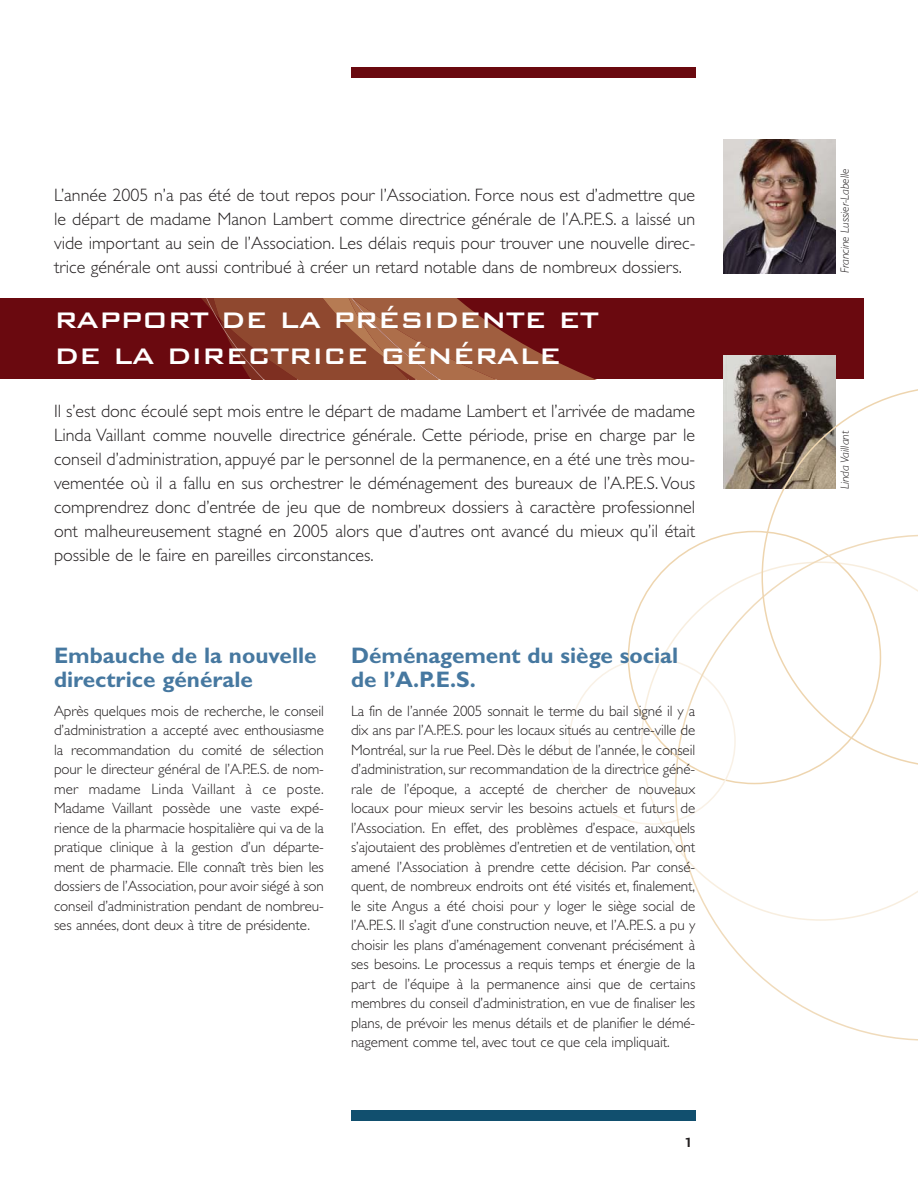
<style>
.page{position:relative;width:918px;height:1188px;background:#fff}
.page>*{position:absolute;margin:0;border:0;box-sizing:border-box;transform-origin:0 0}
.t1{font:30px/36px "Bank Gothic BT Medium 2";letter-spacing:-.025em;color:#fff}
.t2{font:700 22.5px/24px "Gill Sans";color:#4678a0}
.t3{font:300 18px/24px "Gill Sans";color:#231f20;text-align:justify}
.t4{font:18px "Bank Gothic BT Medium 2";color:#231f20}
.t5{font:300 15px/19.5px "Gill Sans";letter-spacing:-.005em;color:#231f20;text-align:justify}
.t6{font:italic 300 12px "Gill Sans";color:#231f20}
</style>
<div class="page">
<div style="left:0;top:298px;width:864px;height:82px;background:#6a090f"></div>
<svg style="left:184px;top:298px;width:540px;height:82px"></svg>
<div style="left:351px;top:68px;width:344px;height:10px;background:#6a090f"></div>
<div style="left:351px;top:1110px;width:344px;height:10px;background:#114f6e"></div>
<svg style="left:628px;top:531px;width:133px;height:127px"></svg>
<svg style="left:569px;top:658px;width:106px;height:167px"></svg>
<svg style="left:675px;top:535px;width:243px;height:506px"></svg>
<img style="left:724px;top:140px;width:112px;height:133px">
<img style="left:724px;top:355px;width:112px;height:134px">
<svg style="left:761px;top:386px;width:157px;height:382px"></svg>
<p class="t3" style="left:54px;top:185px;width:643px">L’année 2005 n’a pas été de tout repos pour l’Association. Force nous est d’admettre que le départ de madame Manon Lambert comme directrice générale de l’A.P.E.S. a laissé un vide important au sein de l’Association. Les délais requis pour trouver une nouvelle direc&shy;trice générale ont aussi contribué à créer un retard notable dans de nombreux dossiers.</p>
<h1 class="t1" style="left:54px;top:300px;width:546px">RAPPORT DE LA PRÉSIDENTE ET<br>DE LA DIRECTRICE GÉNÉRALE</h1>
<p class="t3" style="left:54px;top:401px;width:643px">Il s’est donc écoulé sept mois entre le départ de madame Lambert et l’arrivée de madame Linda Vaillant comme nouvelle directrice générale. Cette période, prise en charge par le conseil d’administration, appuyé par le personnel de la permanence, en a été une très mou&shy;vementée où il a fallu en sus orchestrer le déménagement des bureaux de l’A.P.E.S. Vous comprendrez donc d’entrée de jeu que de nombreux dossiers à caractère professionnel ont malheureusement stagné en 2005 alors que d’autres ont avancé du mieux qu’il était possible de le faire en pareilles circonstances.</p>
<h2 class="t2" style="left:54px;top:646px;width:264px">Embauche de la nouvelle directrice générale</h2>
<p class="t5" style="left:54px;top:703px;width:271px">Après quelques mois de recherche, le conseil d’administration a accepté avec enthousiasme la recommandation du comité de sélection pour le directeur général de l’A.P.E.S. de nom&shy;mer madame Linda Vaillant à ce poste.<br>Madame Vaillant possède une vaste expé&shy;rience de la pharmacie hospitalière qui va de la pratique clinique à la gestion d’un départe&shy;ment de pharmacie. Elle connaît très bien les dossiers de l’Association, pour avoir siégé à son conseil d’administration pendant de nombreu&shy;ses années, dont deux à titre de présidente.</p>
<h2 class="t2" style="left:351px;top:646px;width:329px">Déménagement du siège social de l’A.P.E.S.</h2>
<p class="t5" style="left:351px;top:703px;width:346px">La fin de l’année 2005 sonnait le terme du bail signé il y a dix ans par l’A.P.E.S. pour les locaux situés au centre-ville de Montréal, sur la rue Peel. Dès le début de l’année, le conseil d’administration, sur recommandation de la directrice géné&shy;rale de l’époque, a accepté de chercher de nouveaux locaux pour mieux servir les besoins actuels et futurs de l’Association. En effet, des problèmes d’espace, auxquels s’ajoutaient des problèmes d’entretien et de ventilation, ont amené l’Association à prendre cette décision. Par consé&shy;quent, de nombreux endroits ont été visités et, finalement, le site Angus a été choisi pour y loger le siège social de l’A.P.E.S. Il s’agit d’une construction neuve, et l’A.P.E.S. a pu y choisir les plans d’aménagement convenant précisément à ses besoins. Le processus a requis temps et énergie de la part de l’équipe à la permanence ainsi que de certains membres du conseil d’administration, en vue de finaliser les plans, de prévoir les menus détails et de planifier le démé&shy;nagement comme tel, avec tout ce que cela impliquait.</p>
<p class="t4" style="left:681px;top:1131px;width:15px">1</p>
<p class="t6" style="left:841px;top:273px;width:106px;rotate:-90deg">Francine Lussier-Labelle</p>
<p class="t6" style="left:841px;top:489px;width:60px;rotate:-90deg">Linda Vaillant</p>
</div>
